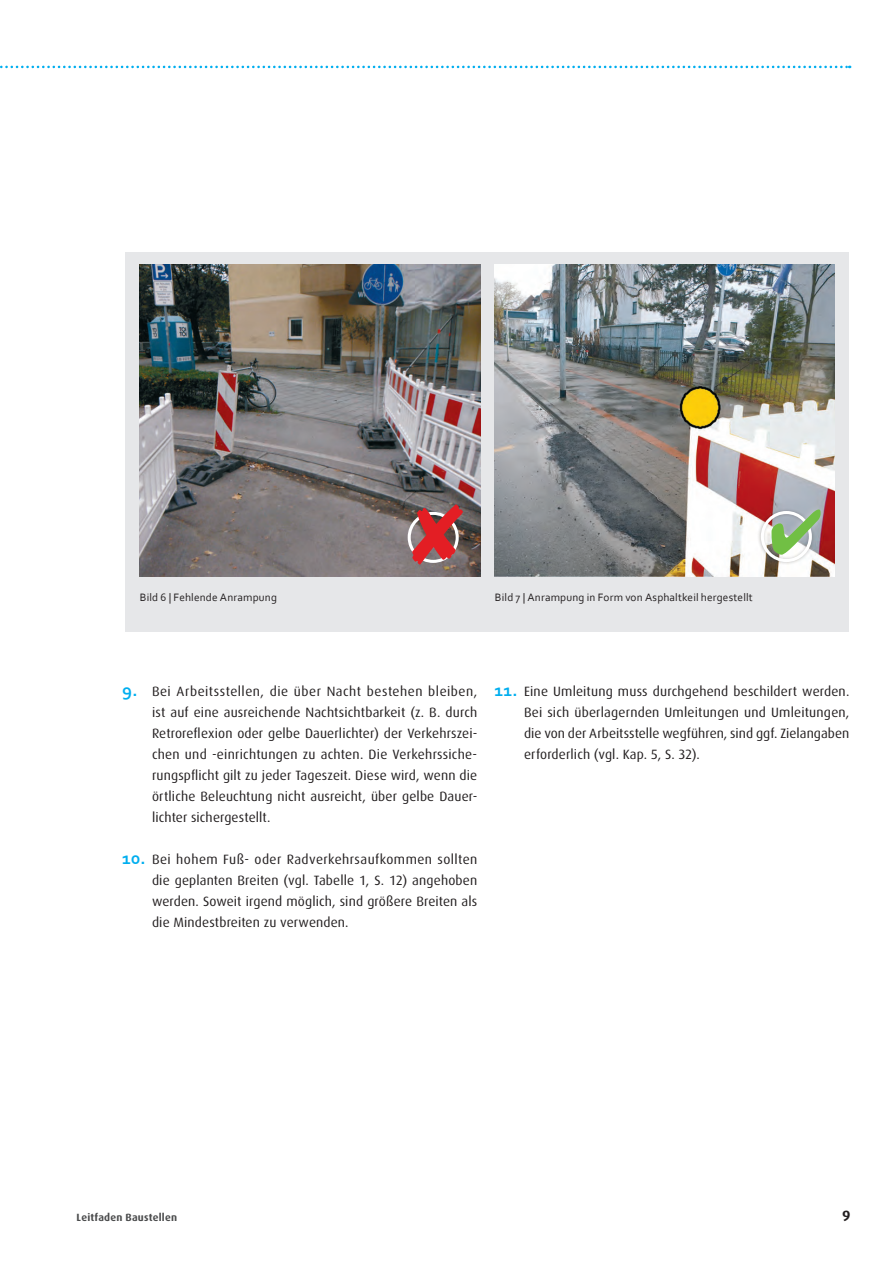
<style>
.page{position:relative;width:893px;height:1263px;background:#fff}
.page>*{position:absolute;margin:0;border:0;box-sizing:border-box;transform-origin:0 0}
.t1{font:700 15px "Dax";color:#231f20}
.t2{font:13.5px/21px "Dax";letter-spacing:.005em;color:#231f20;text-align:justify}
.t3{font:11.25px "Corbel";letter-spacing:.015em;color:#231f20}
.t4{font:700 10.5px "Dax";letter-spacing:.02em;color:#4b4c4d}
.s1{font-family:"Corbel";font-weight:700;font-size:18px;color:#00aeef}
</style>
<div class="page">
<svg style="left:0;top:66px;width:850px;height:2px"></svg>
<div style="left:125px;top:253px;width:724px;height:379px;background:#e6e7e9"></div>
<img style="left:140px;top:264px;width:340px;height:312px">
<img style="left:495px;top:264px;width:340px;height:312px">
<div style="left:758px;top:508px;width:57px;height:57px;background:#231f20;opacity:.29"></div>
<div style="left:764px;top:503px;width:64px;height:59px;background:#fff;opacity:.36"></div>
<div style="left:408px;top:512px;width:51px;height:51px;border:3px solid #fff;border-radius:50%"></div>
<svg style="left:412px;top:503px;width:51px;height:61px;background:#817977"></svg>
<svg style="left:771px;top:509px;width:50px;height:46px;background:#c4c6cb"></svg>
<p class="t3" style="left:140px;top:590px;width:139px">Bild 6 | Fehlende Anrampung</p>
<p class="t3" style="left:495px;top:590px;width:259px">Bild 7 | Anrampung in Form von Asphaltkeil hergestellt</p>
<p class="t2" style="left:152px;top:681px;width:327px;text-indent:-30px"><span class="s1">9.</span> Bei Arbeitsstellen, die über Nacht bestehen bleiben, ist auf eine ausreichende Nachtsichtbarkeit (z. B. durch Retroreflexion oder gelbe Dauerlichter) der Verkehrszei&shy;chen und -einrichtungen zu achten. Die Verkehrssiche&shy;rungspflicht gilt zu jeder Tageszeit. Diese wird, wenn die örtliche Beleuchtung nicht ausreicht, über gelbe Dauer&shy;lichter sichergestellt.</p>
<p class="t2" style="left:152px;top:849px;width:327px;text-indent:-30px"><span class="s1">10.</span> Bei hohem Fuß- oder Radverkehrsaufkommen sollten die geplanten Breiten (vgl. Tabelle 1, S. 12) angehoben werden. Soweit irgend möglich, sind größere Breiten als die Mindestbreiten zu verwenden.</p>
<p class="t2" style="left:524px;top:681px;width:327px;text-indent:-30px"><span class="s1">11.</span> Eine Umleitung muss durchgehend beschildert werden.<br>Bei sich überlagernden Umleitungen und Umleitungen, die von der Arbeitsstelle wegführen, sind ggf. Zielangaben erforderlich (vgl. Kap. 5, S. 32).</p>
<p class="t4" style="left:77px;top:1211px;width:102px">Leitfaden Baustellen</p>
<p class="t1" style="left:842px;top:1207px;width:10px">9</p>
</div>
